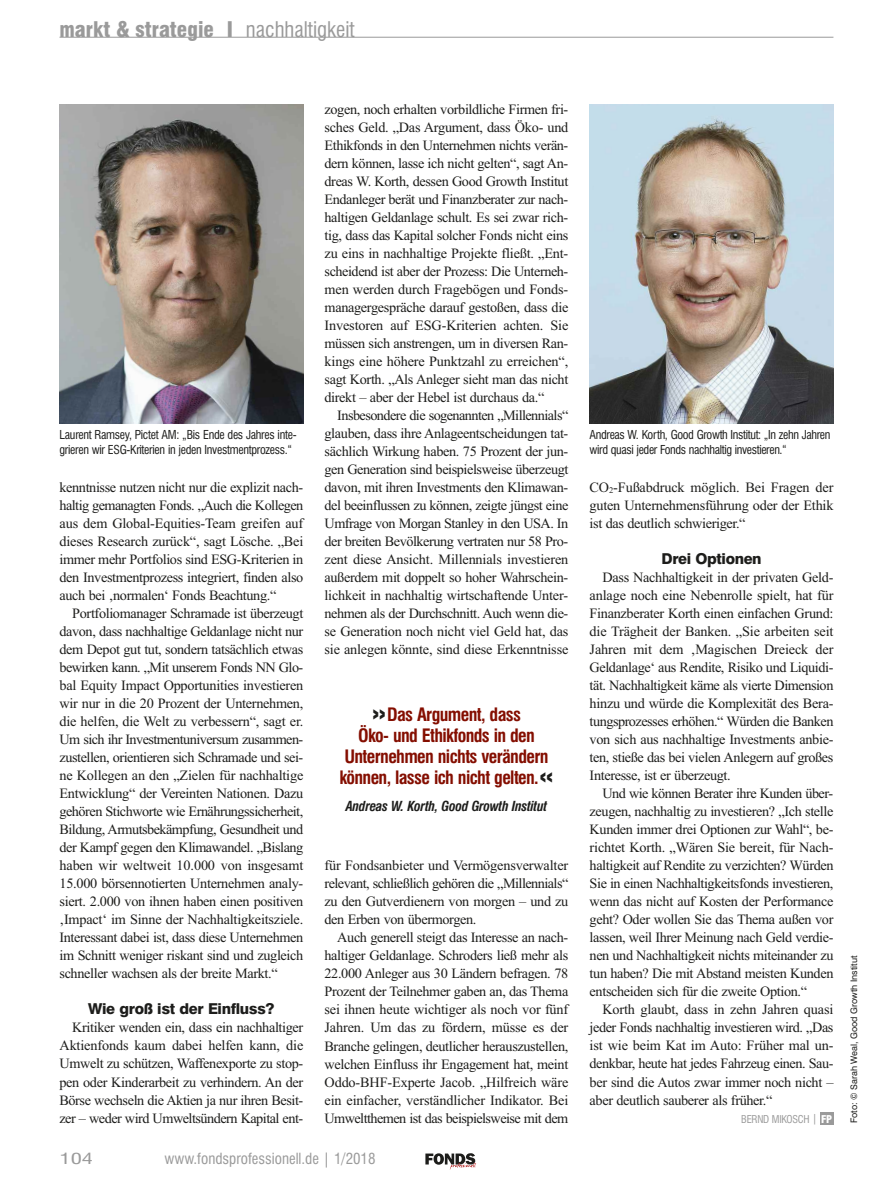
<style>
.page{position:relative;width:893px;height:1191px;background:#fff}
.page>*{position:absolute;margin:0;border:0;box-sizing:border-box;transform-origin:0 0}
.t1{font:900 condensed 21px "Swiss 721 BT";color:#9a9a9a}
.t2{font:700 condensed 18px/21px "Swiss 721 BT";letter-spacing:-.035em;color:#840e00;text-align:center}
.t3{font:800 15px "Swiss 721 BT";letter-spacing:-.025em;color:#1d1d1b}
.t4{font:condensed 15px "Swiss 721 BT";color:#9a9a9a}
.t5{font:condensed 15px "Swiss 721 BT";color:#9a9a9a;scale:1.5 1}
.t6{font:14.25px/18px "Times New Roman";letter-spacing:-.025em;color:#1d1d1b;text-align:justify}
.t7{font:italic 700 condensed 13.5px "Swiss 721 BT";letter-spacing:-.025em;color:#1d1d1b}
.t8{font:condensed 12px/15.8px "Swiss 721 BT";letter-spacing:-.025em;color:#1d1d1b}
.t9{font:condensed 10.5px "Swiss 721 BT";letter-spacing:-.025em;color:#9a9a9a}
.t10{font:9px "Swiss 721 BT";color:#1d1d1b}
.s1{font-weight:400}
.s2{font-weight:900;font-size:27px;color:#1d1d1b}
.s3{font-size:8.55px}
.s4{font-weight:900;color:#fff}
</style>
<div class="page">
<svg style="left:425px;top:1153px;width:51px;height:16px"></svg>
<div style="left:820px;top:1112px;width:13px;height:12px;background:#9a9a9a"></div>
<hr style="left:60px;top:37px;width:773px;height:1px;background:#9a9a9a">
<img style="left:590px;top:104px;width:243px;height:319px">
<img style="left:60px;top:104px;width:243px;height:319px">
<h1 class="t1" style="left:60px;top:18px;width:297px">markt &amp; strategie I <span class="s1">nachhaltigkeit</span></h1>
<p class="t8" style="left:60px;top:426px;width:239px">Laurent Ramsey, Pictet AM: „Bis Ende des Jahres inte&shy;grieren wir ESG-Kriterien in jeden Investmentprozess.“</p>
<p class="t6" style="left:60px;top:478px;width:245px">kenntnisse nutzen nicht nur die explizit nach&shy;haltig gemanagten Fonds. „Auch die Kollegen aus dem Global-Equities-Team greifen auf dieses Research zurück“, sagt Lösche. „Bei immer mehr Portfolios sind ESG-Kriterien in den Investmentprozess integriert, finden also auch bei ‚normalen‘ Fonds Beachtung.“</p>
<p class="t6" style="left:59px;top:604px;width:245px;text-indent:13px">Portfoliomanager Schramade ist überzeugt davon, dass nachhaltige Geldanlage nicht nur dem Depot gut tut, sondern tatsächlich etwas bewirken kann. „Mit unserem Fonds NN Glo&shy;bal Equity Impact Opportunities investieren wir nur in die 20 Prozent der Unternehmen, die helfen, die Welt zu verbessern“, sagt er.<br>Um sich ihr Investmentuniversum zusammen&shy;zustellen, orientieren sich Schramade und sei&shy;ne Kollegen an den „Zielen für nachhaltige Entwicklung“ der Vereinten Nationen. Dazu gehören Stichworte wie Ernährungssicherheit, Bildung, Armutsbekämpfung, Gesundheit und der Kampf gegen den Klimawandel. „Bislang haben wir weltweit 10.000 von insgesamt 15.000 börsennotierten Unternehmen analy&shy;siert. 2.000 von ihnen haben einen positiven ‚Impact‘ im Sinne der Nachhaltigkeitsziele.<br>Interessant dabei ist, dass diese Unternehmen im Schnitt weniger riskant sind und zugleich schneller wachsen als der breite Markt.“</p>
<p class="t3" style="left:88px;top:1000px;width:188px">Wie groß ist der Einfluss?</p>
<p class="t6" style="left:59px;top:1018px;width:245px;text-indent:13px">Kritiker wenden ein, dass ein nachhaltiger Aktienfonds kaum dabei helfen kann, die Umwelt zu schützen, Waffenexporte zu stop&shy;pen oder Kinderarbeit zu verhindern. An der Börse wechseln die Aktien ja nur ihren Besit&shy;zer – weder wird Umweltsündern Kapital ent-</p>
<p class="t6" style="left:325px;top:100px;width:245px">zogen, noch erhalten vorbildliche Firmen fri&shy;sches Geld. „Das Argument, dass Öko- und Ethikfonds in den Unternehmen nichts verän&shy;dern können, lasse ich nicht gelten“, sagt An&shy;dreas W. Korth, dessen Good Growth Institut Endanleger berät und Finanzberater zur nach&shy;haltigen Geldanlage schult. Es sei zwar rich&shy;tig, dass das Kapital solcher Fonds nicht eins zu eins in nachhaltige Projekte fließt. „Ent&shy;scheidend ist aber der Prozess: Die Unterneh&shy;men werden durch Fragebögen und Fonds&shy;managergespräche darauf gestoßen, dass die Investoren auf ESG-Kriterien achten. Sie müssen sich anstrengen, um in diversen Ran&shy;kings eine höhere Punktzahl zu erreichen“, sagt Korth. „Als Anleger sieht man das nicht direkt – aber der Hebel ist durchaus da.“</p>
<p class="t6" style="left:325px;top:406px;width:245px;text-indent:13px">Insbesondere die sogenannten „Millennials“ glauben, dass ihre Anlageentscheidungen tat&shy;sächlich Wirkung haben. 75 Prozent der jun&shy;gen Generation sind beispielsweise überzeugt davon, mit ihren Investments den Klimawan&shy;del beeinflussen zu können, zeigte jüngst eine Umfrage von Morgan Stanley in den USA. In der breiten Bevölkerung vertraten nur 58 Pro&shy;zent diese Ansicht. Millennials investieren außerdem mit doppelt so hoher Wahrschein&shy;lichkeit in nachhaltig wirtschaftende Unter&shy;nehmen als der Durchschnitt. Auch wenn die&shy;se Generation noch nicht viel Geld hat, das sie anlegen könnte, sind diese Erkenntnisse</p>
<p class="t2" style="left:339px;top:704px;width:216px"><span class="s2">»</span>Das Argument, dass<br>Öko- und Ethikfonds in den<br>Unternehmen nichts verändern können, lasse ich nicht gelten.<span class="s2">«</span></p>
<p class="t7" style="left:346px;top:798px;width:203px">Andreas W. Korth, Good Growth Institut</p>
<p class="t6" style="left:325px;top:856px;width:245px">für Fondsanbieter und Vermögensverwalter relevant, schließlich gehören die „Millennials“ zu den Gutverdienern von morgen – und zu den Erben von übermorgen.</p>
<p class="t6" style="left:324px;top:928px;width:245px;text-indent:13px">Auch generell steigt das Interesse an nach&shy;haltiger Geldanlage. Schroders ließ mehr als 22.000 Anleger aus 30 Ländern befragen. 78<br>Prozent der Teilnehmer gaben an, das Thema sei ihnen heute wichtiger als noch vor fünf Jahren. Um das zu fördern, müsse es der Branche gelingen, deutlicher herauszustellen, welchen Einfluss ihr Engagement hat, meint Oddo-BHF-Experte Jacob. „Hilfreich wäre ein einfacher, verständlicher Indikator. Bei Umweltthemen ist das beispielsweise mit dem</p>
<p class="t5" style="left:60px;top:1149px;width:24px">104</p>
<p class="t4" style="left:164px;top:1150px;width:213px">www.fondsprofessionell.de | 1/2018</p>
<p class="t8" style="left:590px;top:426px;width:242px">Andreas W. Korth, Good Growth Institut: „In zehn Jahren wird quasi jeder Fonds nachhaltig investieren.“</p>
<p class="t6" style="left:590px;top:478px;width:245px">CO<span class="s3">2</span>-Fußabdruck möglich. Bei Fragen der guten Unternehmensführung oder der Ethik ist das deutlich schwieriger.“</p>
<p class="t3" style="left:661px;top:550px;width:102px">Drei Optionen</p>
<p class="t6" style="left:590px;top:568px;width:245px;text-indent:13px">Dass Nachhaltigkeit in der privaten Geld&shy;anlage noch eine Nebenrolle spielt, hat für Finanzberater Korth einen einfachen Grund: die Trägheit der Banken. „Sie arbeiten seit Jahren mit dem ‚Magischen Dreieck der Geldanlage‘ aus Rendite, Risiko und Liquidi&shy;tät. Nachhaltigkeit käme als vierte Dimension hinzu und würde die Komplexität des Bera&shy;tungsprozesses erhöhen.“ Würden die Banken von sich aus nachhaltige Investments anbie&shy;ten, stieße das bei vielen Anlegern auf großes Interesse, ist er überzeugt.</p>
<p class="t6" style="left:590px;top:784px;width:245px;text-indent:13px">Und wie können Berater ihre Kunden über&shy;zeugen, nachhaltig zu investieren? „Ich stelle Kunden immer drei Optionen zur Wahl“, be&shy;richtet Korth. „Wären Sie bereit, für Nach&shy;haltigkeit auf Rendite zu verzichten? Würden Sie in einen Nachhaltigkeitsfonds investieren, wenn das nicht auf Kosten der Performance geht? Oder wollen Sie das Thema außen vor lassen, weil Ihrer Meinung nach Geld verdie&shy;nen und Nachhaltigkeit nichts miteinander zu tun haben? Die mit Abstand meisten Kunden entscheiden sich für die zweite Option.“</p>
<p class="t6" style="left:590px;top:1000px;width:245px;text-indent:13px">Korth glaubt, dass in zehn Jahren quasi jeder Fonds nachhaltig investieren wird. „Das ist wie beim Kat im Auto: Früher mal un&shy;denkbar, heute hat jedes Fahrzeug einen. Sau&shy;ber sind die Autos zwar immer noch nicht – aber deutlich sauberer als früher.“</p>
<p class="t9" style="left:741px;top:1112px;width:92px">BERND MIKOSCH | <span class="s4">FP</span></p>
<p class="t10" style="left:849px;top:1123px;width:169px;rotate:-90deg">Foto: © Sarah Weal, Good Growth Institut</p>
</div>
